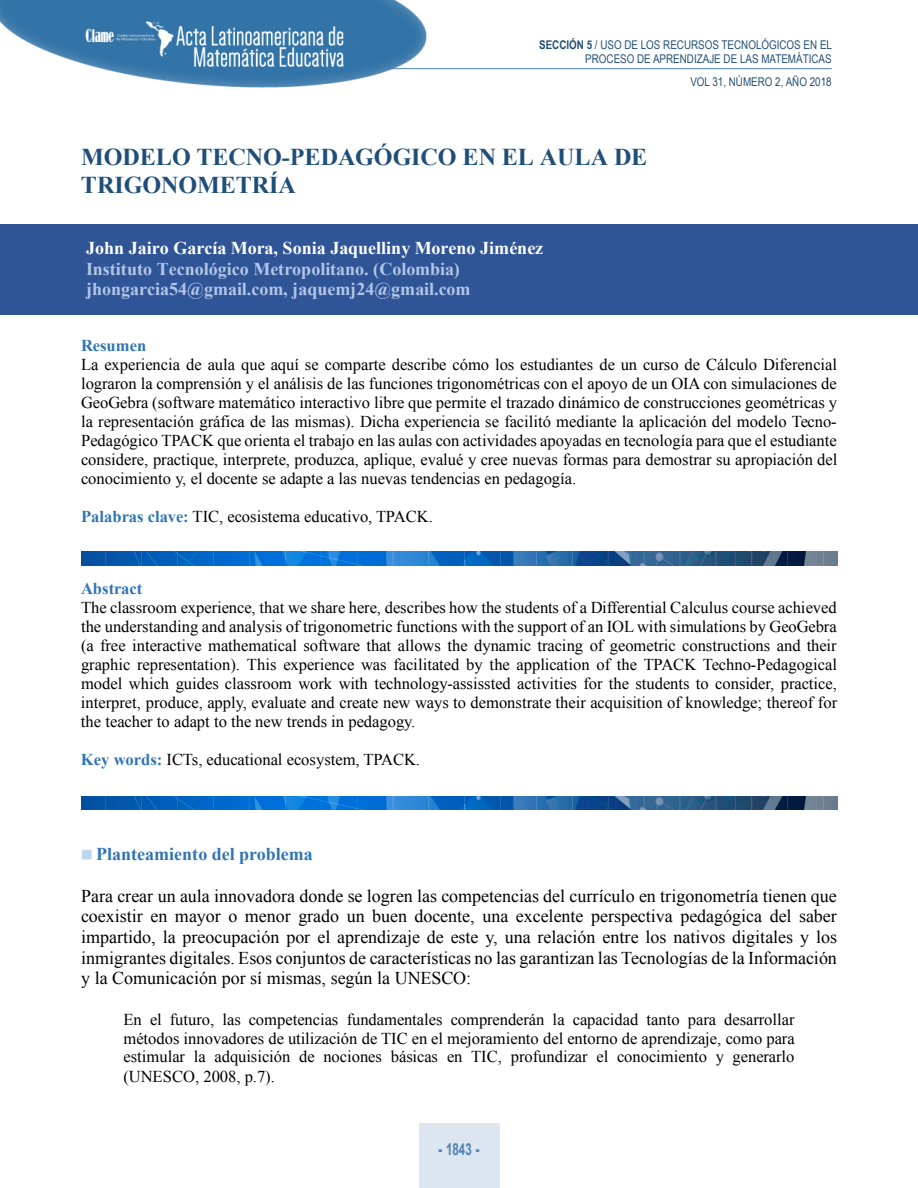
<style>
.page{position:relative;width:918px;height:1188px;background:#fff}
.page>*{position:absolute;margin:0;border:0;box-sizing:border-box;transform-origin:0 0}
.t1{font:700 24.15px/27.8px "Times New Roman";color:#1f4e79}
.t2{font:18px/20.7px "Times New Roman";color:#000;text-align:justify}
.t3{font:700 18px/20.5px "Times New Roman";color:#b4c6e7}
.t4{font:700 18px "Times New Roman";color:#fff}
.t5{font:700 18px "Times New Roman";color:#2e74b5}
.t6{font:16.5px/18.9px "Times New Roman";color:#000;text-align:justify}
.t7{font:700 16.5px "Times New Roman";letter-spacing:-.005em;color:#2e74b5}
.t8{font:700 16.5px "Arial";color:#4f80b4;scale:.7 1}
.t9{font:12px/14.4px "Arial Narrow";color:#214f77;text-align:right}
.s1{font-weight:700}
.s2{font-weight:700;color:#2e74b5}
.s3{color:#bdd6ee}
.s4{font-weight:900}
</style>
<div class="page">
<img style="left:0;top:0;width:435px;height:88px">
<hr style="left:389px;top:68px;width:443px;height:1px;background:#4f80b4">
<div style="left:419px;top:1123px;width:80px;height:65px;background:#dce6f0"></div>
<svg style="left:81px;top:849px;width:11px;height:11px"></svg>
<div style="left:82px;top:850px;width:9px;height:9px;border:1px solid #bdd6ee"></div>
<img style="left:81px;top:552px;width:756px;height:13px">
<img style="left:81px;top:796px;width:756px;height:14px">
<div style="left:0;top:224px;width:918px;height:91px;background:#2f5597"></div>
<p class="t9" style="left:539px;top:37px;width:294px"><span class="s1">SECCIÓN 5</span> / USO DE LOS RECURSOS TECNOLÓGICOS EN EL<br>PROCESO DE APRENDIZAJE DE LAS MATEMÁTICAS</p>
<p class="t9" style="left:690px;top:75px;width:143px">VOL 31, NÚMERO 2, AÑO 2018</p>
<h1 class="t1" style="left:81px;top:143px;width:568px">MODELO TECNO-PEDAGÓGICO EN EL AULA DE<br>TRIGONOMETRÍA</h1>
<p class="t4" style="left:86px;top:238px;width:459px">John Jairo García Mora, Sonia Jaquelliny Moreno Jiménez</p>
<p class="t3" style="left:86px;top:258px;width:386px">Instituto Tecnológico Metropolitano. (Colombia) jhongarcia54@gmail.com, jaquemj24@gmail.com</p>
<p class="t7" style="left:81px;top:336px;width:67px">Resumen</p>
<p class="t6" style="left:81px;top:355px;width:758px">La experiencia de aula que aquí se comparte describe cómo los estudiantes de un curso de Cálculo Diferencial lograron la comprensión y el análisis de las funciones trigonométricas con el apoyo de un OIA con simulaciones de GeoGebra (software matemático interactivo libre que permite el trazado dinámico de construcciones geométricas y la representación gráfica de las mismas). Dicha experiencia se facilitó mediante la aplicación del modelo Tecno-Pedagógico TPACK que orienta el trabajo en las aulas con actividades apoyadas en tecnología para que el estudiante considere, practique, interprete, produzca, aplique, evalué y cree nuevas formas para demostrar su apropiación del conocimiento y, el docente se adapte a las nuevas tendencias en pedagogía.</p>
<p class="t6" style="left:81px;top:507px;width:353px"><span class="s2">Palabras clave:</span> TIC, ecosistema educativo, TPACK.</p>
<p class="t7" style="left:81px;top:579px;width:63px">Abstract</p>
<p class="t6" style="left:81px;top:598px;width:758px">The classroom experience, that we share here, describes how the students of a Differential Calculus course achieved the understanding and analysis of trigonometric functions with the support of an IOL with simulations by GeoGebra (a free interactive mathematical software that allows the dynamic tracing of geometric constructions and their graphic representation). This experience was facilitated by the application of the TPACK Techno-Pedagogical model which guides classroom work with technology-assissted activities for the students to consider, practice, interpret, produce, apply, evaluate and create new ways to demonstrate their acquisition of knowledge; thereof for the teacher to adapt to the new trends in pedagogy.</p>
<p class="t6" style="left:81px;top:750px;width:340px"><span class="s2">Key words:</span> ICTs, educational ecosystem, TPACK.</p>
<p class="t5" style="left:81px;top:844px;width:233px"><span class="s3">■</span> Planteamiento del problema</p>
<p class="t2" style="left:81px;top:885px;width:758px">Para crear un aula innovadora donde se logren las competencias del currículo en trigonometría tienen que coexistir en mayor o menor grado un buen docente, una excelente perspectiva pedagógica del saber impartido, la preocupación por el aprendizaje de este y, una relación entre los nativos digitales y los inmigrantes digitales. Esos conjuntos de características no las garantizan las Tecnologías de la Información y la Comunicación por sí mismas, según la UNESCO:</p>
<p class="t6" style="left:123px;top:1010px;width:673px">En el futuro, las competencias fundamentales comprenderán la capacidad tanto para desarrollar métodos innovadores de utilización de TIC en el mejoramiento del entorno de aprendizaje, como para estimular la adquisición de nociones básicas en TIC, profundizar el conocimiento y generarlo (UNESCO, 2008, p.7).</p>
<p class="t8" style="left:438px;top:1140px;width:60px"><span class="s4">-</span> 1843 <span class="s4">-</span></p>
</div>
